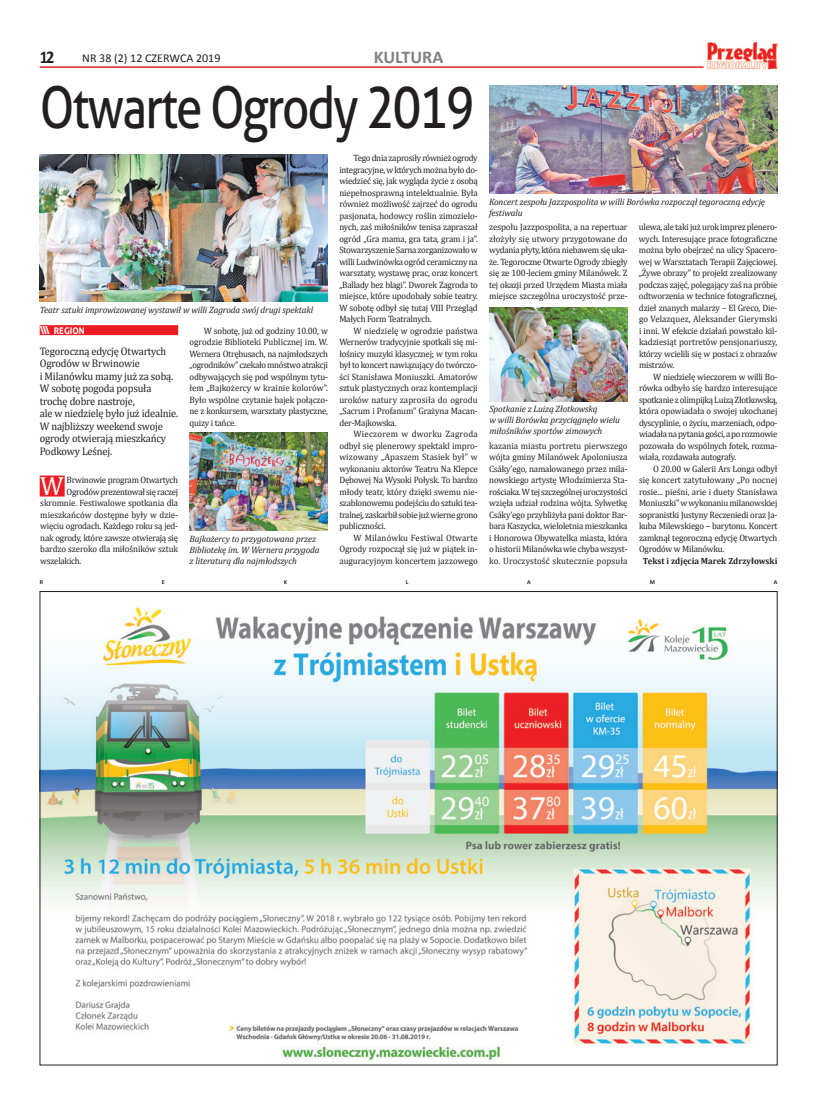
<style>
.page{position:relative;width:820px;height:1106px;background:#fff}
.page>*{position:absolute;margin:0;border:0;box-sizing:border-box;transform-origin:0 0}
.t1{font:58px "Aller";letter-spacing:-.04em;color:#231f20;scale:.82 1}
.t2{font:26.5px "Cambria";color:#fff;scale:.96 1}
.t3{font:700 18px "Calibri";color:#808285}
.t4{font:700 18px "Calibri";color:#231f20;scale:.9 1}
.t5{font:12px "Calibri";color:#231f20}
.t6{font:11px/12.5px "Cambria";letter-spacing:-.015em;color:#231f20;scale:.95 1}
.t7{font:9.2px/11.5px "Cambria";letter-spacing:-.02em;color:#231f20;text-align:justify;scale:.96 1}
.t8{font:italic 9.2px/11px "Cambria";letter-spacing:-.01em;color:#231f20}
.t9{font:9.2px "Cambria";color:#231f20;scale:.96 1}
.t10{font:9.2px "Cambria";letter-spacing:.015em;color:#231f20;scale:.96 1}
.t11{font:9.2px "Cambria";letter-spacing:.01em;color:#231f20;scale:.96 1}
.t12{font:9.2px "Cambria";letter-spacing:.025em;color:#231f20;scale:.96 1}
.t13{font:700 9.2px "Aller";color:#fff;scale:.96 1}
.t14{font:700 9px "Cambria";color:#231f20;scale:.96 1}
.t15{font:700 6px "Calibri";color:#231f20}
.s1{font-size:11px}
</style>
<div class="page">
<hr style="left:40px;top:66px;width:663px;height:2px;background:#ee1d23">
<img style="left:706px;top:42px;width:71px;height:28px">
<div style="left:40px;top:325px;width:138px;height:10px;background:#ee1d23"></div>
<div style="left:40px;top:475px;width:25px;height:21px;background:#ee1d23"></div>
<img style="left:489px;top:308px;width:138px;height:93px">
<img style="left:40px;top:154px;width:288px;height:147px">
<img style="left:189px;top:432px;width:138px;height:99px">
<img style="left:489px;top:85px;width:288px;height:109px">
<img style="left:42px;top:607px;width:733px;height:454px">
<h3 class="t4" style="left:40px;top:45px;width:16px">11</h3>
<h3 class="t5" style="left:82px;top:51px;width:140px">NR 38 (2) 12 CZERWCA 2019</h3>
<h3 class="t3" style="left:374px;top:45px;width:71px">KULTURA</h3>
<h1 class="t1" style="left:40px;top:72px;width:532px">Otwarte Ogrody 2019</h1>
<p class="t8" style="left:40px;top:304px;width:275px">Teatr sztuki improwizowanej wystawił w willi Zagroda swój drugi spektakl</p>
<p class="t13" style="left:40px;top:325px;width:48px"><span class="s1">\\\</span> REGION</p>
<p class="t6" style="left:40px;top:344px;width:147px">Tegoroczną edycję Otwartych<br>Ogrodów w Brwinowie<br>i Milanówku mamy już za sobą.<br>W sobotę pogoda popsuła trochę dobre nastroje,<br>ale w niedzielę było już idealnie.<br>W najbliższy weekend swoje ogrody otwierają mieszkańcy<br>Podkowy Leśnej.</p>
<h2 class="t2" style="left:40px;top:470px;width:26px">W</h2>
<p class="t7" style="left:66px;top:474px;width:118px">Brwinowie program Otwartych</p>
<p class="t7" style="left:66px;top:486px;width:118px">Ogrodów prezentował się raczej</p>
<p class="t7" style="left:40px;top:497px;width:145px">skromnie. Festiwalowe spotkania dla</p>
<p class="t9" style="left:40px;top:509px;width:145px">mieszkańców dostępne były w dzie-</p>
<p class="t7" style="left:40px;top:520px;width:145px">więciu ogrodach. Każdego roku są jed-</p>
<p class="t7" style="left:40px;top:532px;width:145px">nak ogrody, które zawsze otwierają się</p>
<p class="t7" style="left:40px;top:543px;width:145px">bardzo szeroko dla miłośników sztuk</p>
<p class="t7" style="left:40px;top:555px;width:44px">wszelakich.</p>
<p class="t7" style="left:189px;top:325px;width:146px;text-indent:14px">W sobotę, już od godziny 10.00, w ogrodzie Biblioteki Publicznej im. W.<br>Wernera Otrębusach, na najmłodszych „ogrodników” czekało mnóstwo atrakcji odbywających się pod wspólnym tytu&shy;łem „Bajkożercy w krainie kolorów”.<br>Było wspólne czytanie bajek połączo&shy;ne z konkursem, warsztaty plastyczne, quizy i tańce.</p>
<p class="t8" style="left:189px;top:533px;width:132px">Bajkożercy to przygotowana przez<br>Bibliotekę im. W Wernera przygoda z literaturą dla najmłodszych</p>
<p class="t7" style="left:339px;top:152px;width:146px;text-indent:14px">Tego dnia zaprosiły również ogrody integracyjne, w których można było do&shy;wiedzieć się, jak wygląda życie z osobą niepełnosprawną intelektualnie. Była również możliwość zajrzeć do ogrodu pasjonata, hodowcy roślin zimozielo&shy;nych, zaś miłośników tenisa zapraszał ogród „Gra mama, gra tata, gram i ja”.<br>Stowarzyszenie Sarna zorganizowało w willi Ludwinówka ogród ceramiczny na warsztaty, wystawę prac, oraz koncert „Ballady bez blagi”. Dworek Zagroda to miejsce, które upodobały sobie teatry.<br>W sobotę odbył się tutaj VIII</p>
<p class="t7" style="left:445px;top:302px;width:35px">Przegląd</p>
<p class="t7" style="left:339px;top:313px;width:97px">Małych Form Teatralnych.</p>
<p class="t9" style="left:353px;top:325px;width:131px">W niedzielę w ogrodzie państwa</p>
<p class="t7" style="left:339px;top:336px;width:146px">Wernerów tradycyjnie spotkali się mi-</p>
<p class="t7" style="left:339px;top:348px;width:146px">łośnicy muzyki klasycznej; w tym roku</p>
<p class="t7" style="left:339px;top:359px;width:146px">był to koncert nawiązujący do twórczo-</p>
<p class="t9" style="left:339px;top:371px;width:146px">ści Stanisława Moniuszki. Amatorów</p>
<p class="t7" style="left:339px;top:382px;width:146px">sztuk plastycznych oraz kontemplacji</p>
<p class="t11" style="left:339px;top:394px;width:146px">uroków natury zaprosiła do ogrodu</p>
<p class="t7" style="left:339px;top:405px;width:146px">„Sacrum i Profanum” Grażyna Macan-</p>
<p class="t7" style="left:339px;top:417px;width:61px">der-Majkowska.</p>
<p class="t12" style="left:353px;top:428px;width:131px">Wieczorem w dworku Zagroda</p>
<p class="t7" style="left:339px;top:440px;width:146px">odbył się plenerowy spektakl impro-</p>
<p class="t10" style="left:339px;top:451px;width:146px">wizowany „Apaszem Stasiek był” w</p>
<p class="t7" style="left:339px;top:463px;width:146px">wykonaniu aktorów Teatru Na Klepce</p>
<p class="t7" style="left:339px;top:474px;width:146px">Dębowej Na Wysoki Połysk. To bardzo</p>
<p class="t7" style="left:339px;top:486px;width:146px">młody teatr, który dzięki swemu nie-</p>
<p class="t7" style="left:339px;top:497px;width:146px">szablonowemu podejściu do sztuki tea-</p>
<p class="t7" style="left:339px;top:509px;width:146px">tralnej, zaskarbił sobie już wierne grono</p>
<p class="t7" style="left:339px;top:520px;width:50px">publiczności.</p>
<p class="t10" style="left:353px;top:532px;width:131px">W Milanówku Festiwal Otwarte</p>
<p class="t7" style="left:339px;top:543px;width:146px">Ogrody rozpoczął się już w piątek in-</p>
<p class="t9" style="left:339px;top:555px;width:146px">auguracyjnym koncertem jazzowego</p>
<p class="t8" style="left:489px;top:196px;width:277px">Koncert zespołu Jazzpospolita w willi Borówka rozpoczął tegoroczną edycję festiwalu</p>
<p class="t7" style="left:489px;top:221px;width:146px">zespołu Jazzpospolita, a na repertuar złożyły się utwory przygotowane do wydania płyty, która niebawem się uka&shy;że. Tegoroczne Otwarte Ogrody zbiegły się ze 100-leciem gminy Milanówek. Z tej okazji przed Urzędem Miasta miała miejsce szczególna uroczystość prze-</p>
<p class="t8" style="left:489px;top:403px;width:132px">Spotkanie z Luizą Złotkowską<br>w willi Borówka przyciągnęło wielu miłośników sportów zimowych</p>
<p class="t7" style="left:489px;top:440px;width:146px">kazania miastu portretu pierwszego wójta gminy Milanówek Apoloniusza Csáky’ego, namalowanego przez mila&shy;nowskiego artystę Włodzimierza Sta&shy;rościaka. W tej szczególnej uroczystości wzięła udział rodzina wójta. Sylwetkę Csáky’ego przybliżyła pani doktor Bar&shy;bara Kaszycka, wieloletnia mieszkanka i Honorowa Obywatelka miasta, która o historii Milanówka wie chyba wszyst&shy;ko. Uroczystość skutecznie popsuła</p>
<p class="t7" style="left:638px;top:221px;width:146px">ulewa, ale taki już urok imprez plenero&shy;wych. Interesujące prace fotograficzne można było obejrzeć na ulicy Spacero&shy;wej w Warsztatach Terapii Zajęciowej. „Żywe obrazy” to projekt zrealizowany podczas zajęć, polegający zaś na próbie odtworzenia w technice fotograficznej, dzieł znanych malarzy – El Greco, Die&shy;go Velazquez, Aleksander Gierymski i inni. W efekcie działań powstało kil&shy;kadziesiąt portretów pensjonariuszy, którzy wcielili się w postaci z obrazów mistrzów.</p>
<p class="t7" style="left:638px;top:371px;width:146px;text-indent:14px">W niedzielę wieczorem w willi Bo&shy;rówka odbyło się bardzo interesujące spotkanie z olimpijką Luizą Złotkowską, która opowiadała o swojej ukochanej dyscyplinie, o życiu, marzeniach, odpo&shy;wiadała na pytania gości, a po rozmowie pozowała do wspólnych fotek, rozma&shy;wiała, rozdawała autografy.</p>
<p class="t7" style="left:638px;top:463px;width:146px;text-indent:14px">O 20.00 w Galerii Ars Longa odbył się koncert zatytułowany „Po nocnej rosie... pieśni, arie i duety Stanisława Moniuszki” w wykonaniu milanowskiej sopranistki Justyny Reczeniedi oraz Ja&shy;kuba Milewskiego – barytonu. Koncert zamknął tegoroczną edycję Otwartych Ogrodów w Milanówku.</p>
<p class="t14" style="left:642px;top:554px;width:141px">Tekst i zdjęcia Marek Zdrzyłowski</p>
<p class="t15" style="left:40px;top:578px;width:5px">R</p>
<p class="t15" style="left:162px;top:578px;width:4px">E</p>
<p class="t15" style="left:283px;top:578px;width:5px">K</p>
<p class="t15" style="left:405px;top:578px;width:4px">L</p>
<p class="t15" style="left:527px;top:578px;width:5px">A</p>
<p class="t15" style="left:649px;top:578px;width:7px">M</p>
<p class="t15" style="left:773px;top:578px;width:5px">A</p>
</div>
